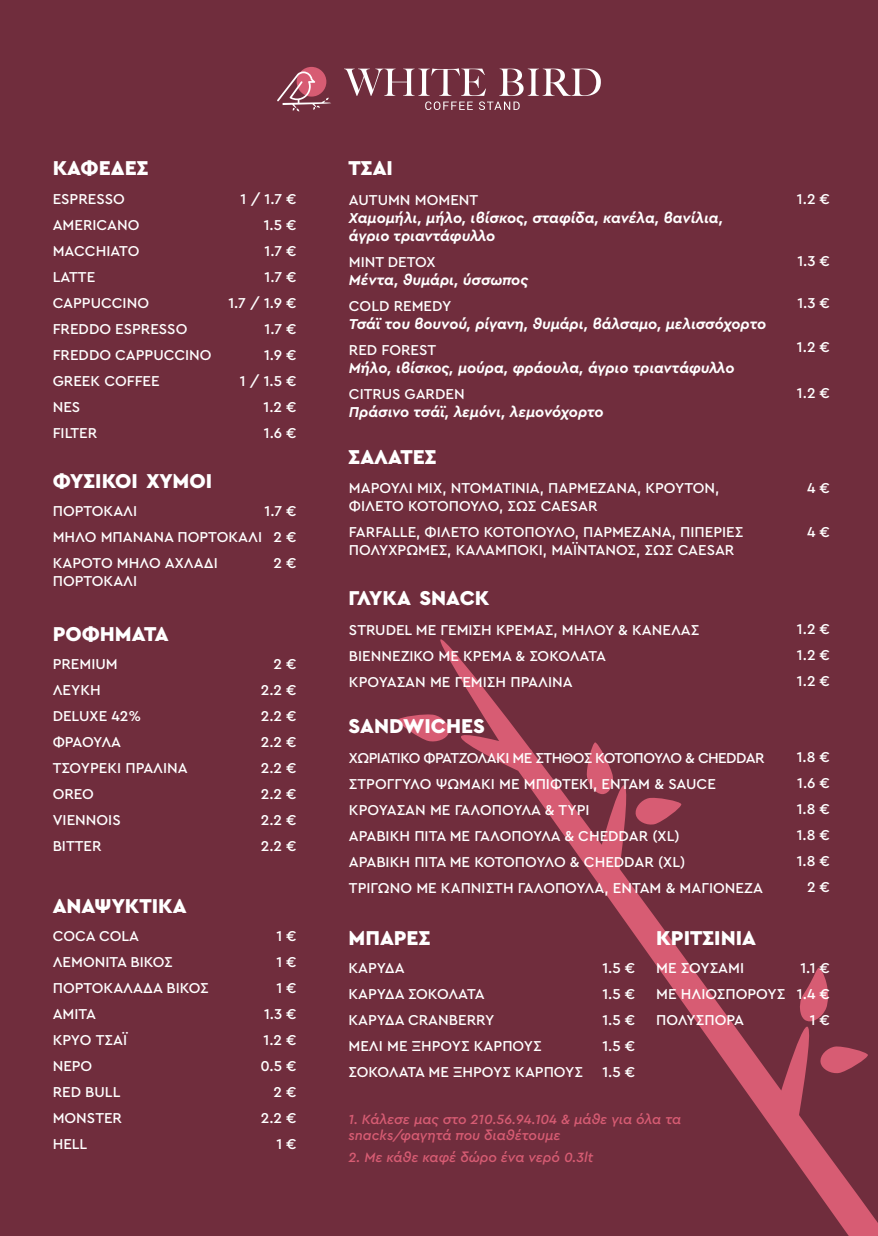
<style>
.page{position:relative;width:878px;height:1236px;background:#702d3d}
.page>*{position:absolute;margin:0;border:0;box-sizing:border-box;transform-origin:0 0}
.t1{font:900 21px "Cera Pro";color:#fff}
.t2{font:500 15px/26px "Cera Pro";color:#fff}
.t3{font:italic 700 15px/18px "Cera Pro";color:#fff}
.t4{font:italic 500 14px/16px "Cera Pro";color:#d75c73}
</style>
<div class="page">
<svg style="left:397px;top:717px;width:8px;height:11px"></svg>
<svg style="left:405px;top:639px;width:473px;height:597px"></svg>
<svg style="left:344px;top:68px;width:257px;height:42px"></svg>
<div style="left:297px;top:67px;width:29px;height:30px;background:#d75c73;border-radius:50%"></div>
<svg style="left:277px;top:71px;width:54px;height:41px"></svg>
<h1 class="t1" style="left:53px;top:154px;width:98px">ΚΑΦΕΔΕΣ</h1>
<p class="t2" style="left:53px;top:185px;width:160px">ESPRESSO<br>AMERICANO<br>MACCHIATO<br>LATTE<br>CAPPUCCINO<br>FREDDO ESPRESSO<br>FREDDO CAPPUCCINO<br>GREEK COFFEE<br>NES<br>FILTER</p>
<p class="t2" style="left:228px;top:185px;width:70px;text-align:right">1 / 1.7 €<br>1.5 €<br>1.7 €<br>1.7 €<br>1.7 / 1.9 €<br>1.7 €<br>1.9 €<br>1 / 1.5 €<br>1.2 €<br>1.6 €</p>
<h1 class="t1" style="left:53px;top:467px;width:161px">ΦΥΣΙΚΟΙ ΧΥΜΟΙ</h1>
<p class="t2" style="left:53px;top:497px;width:211px">ΠΟΡΤΟΚΑΛΙ<br>ΜΗΛΟ ΜΠΑΝΑΝΑ ΠΟΡΤΟΚΑΛΙ<br>ΚΑΡΟΤΟ ΜΗΛΟ ΑΧΛΑΔΙ</p>
<p class="t2" style="left:53px;top:567px;width:86px">ΠΟΡΤΟΚΑΛΙ</p>
<p class="t2" style="left:274px;top:497px;width:24px;text-align:justify;text-indent:-9px">1.7 € 2 € 2 €</p>
<h1 class="t1" style="left:53px;top:620px;width:118px">ΡΟΦΗΜΑΤΑ</h1>
<p class="t2" style="left:53px;top:651px;width:137px">PREMIUM<br>ΛΕΥΚΗ<br>DELUXE 42%<br>ΦΡΑΟΥΛΑ<br>ΤΣΟΥΡΕΚΙ ΠΡΑΛΙΝΑ<br>OREO<br>VIENNOIS<br>BITTER</p>
<p class="t2" style="left:261px;top:651px;width:37px;text-align:justify;text-indent:13px">2 € 2.2 € 2.2 € 2.2 € 2.2 € 2.2 € 2.2 € 2.2 €</p>
<h1 class="t1" style="left:53px;top:892px;width:135px">ΑΝΑΨΥΚΤΙΚΑ</h1>
<p class="t2" style="left:53px;top:922px;width:158px">COCA COLA<br>ΛΕΜΟΝΙΤΑ ΒΙΚΟΣ<br>ΠΟΡΤΟΚΑΛΑΔΑ ΒΙΚΟΣ<br>AMITA<br>ΚΡΥΟ ΤΣΑΪ<br>ΝΕΡΟ<br>RED BULL<br>MONSTER<br>HELL</p>
<p class="t2" style="left:260px;top:922px;width:38px;text-align:right">1 €<br>1 €<br>1 €<br>1.3 €<br>1.2 €<br>0.5 €<br>2 €<br>2.2 €<br>1 €</p>
<h1 class="t1" style="left:348px;top:154px;width:46px">ΤΣΑΙ</h1>
<p class="t2" style="left:349px;top:186px;width:131px">AUTUMN MOMENT</p>
<p class="t3" style="left:349px;top:208px;width:376px">Χαμομήλι, μήλο, ιβίσκος, σταφίδα, κανέλα, βανίλια, άγριο τριαντάφυλλο</p>
<p class="t2" style="left:349px;top:248px;width:88px">MINT DETOX</p>
<p class="t3" style="left:349px;top:270px;width:181px">Μέντα, θυμάρι, ύσσωπος</p>
<p class="t2" style="left:349px;top:292px;width:104px">COLD REMEDY</p>
<p class="t3" style="left:349px;top:314px;width:419px">Τσάϊ του βουνού, ρίγανη, θυμάρι, βάλσαμο, μελισσόχορτο</p>
<p class="t2" style="left:349px;top:336px;width:89px">RED FOREST</p>
<p class="t3" style="left:349px;top:358px;width:387px">Μήλο, ιβίσκος, μούρα, φράουλα, άγριο τριαντάφυλλο</p>
<p class="t2" style="left:349px;top:380px;width:117px">CITRUS GARDEN</p>
<p class="t3" style="left:349px;top:402px;width:256px">Πράσινο τσάϊ, λεμόνι, λεμονόχορτο</p>
<h1 class="t1" style="left:348px;top:443px;width:90px">ΣΑΛΑΤΕΣ</h1>
<p class="t2" style="left:349px;top:479px;width:372px;line-height:18px">ΜΑΡΟΥΛΙ MIX, ΝΤΟΜΑΤΙΝΙΑ, ΠΑΡΜΕΖΑΝΑ, ΚΡΟΥΤΟΝ,<br>ΦΙΛΕΤΟ ΚΟΤΟΠΟΥΛΟ, ΣΩΣ CAESAR</p>
<p class="t2" style="left:349px;top:523px;width:396px;line-height:18px">FARFALLE, ΦΙΛΕΤΟ ΚΟΤΟΠΟΥΛΟ, ΠΑΡΜΕΖΑΝΑ, ΠΙΠΕΡΙΕΣ<br>ΠΟΛΥΧΡΩΜΕΣ, ΚΑΛΑΜΠΟΚΙ, ΜΑΪΝΤΑΝΟΣ, ΣΩΣ CAESAR</p>
<h1 class="t1" style="left:348px;top:584px;width:142px">ΓΛΥΚΑ SNACK</h1>
<p class="t2" style="left:349px;top:616px;width:352px">STRUDEL ΜΕ ΓΕΜΙΣΗ ΚΡΕΜΑΣ, ΜΗΛΟΥ &amp; ΚΑΝΕΛΑΣ<br>ΒΙΕΝΝΕΖΙΚΟ ΜΕ ΚΡΕΜΑ &amp; ΣΟΚΟΛΑΤΑ<br>ΚΡΟΥΑΣΑΝ ΜΕ ΓΕΜΙΣΗ ΠΡΑΛΙΝΑ</p>
<h1 class="t1" style="left:348px;top:712px;width:138px">SANDWICHES</h1>
<p class="t2" style="left:349px;top:744px;width:417px">ΧΩΡΙΑΤΙΚΟ ΦΡΑΤΖΟΛΑΚΙ ΜΕ ΣΤΗΘΟΣ ΚΟΤΟΠΟΥΛΟ &amp; CHEDDAR ΣΤΡΟΓΓΥΛΟ ΨΩΜΑΚΙ ΜΕ ΜΠΙΦΤΕΚΙ, ΕΝΤΑΜ &amp; SAUCE ΚΡΟΥΑΣΑΝ ΜΕ ΓΑΛΟΠΟΥΛΑ &amp; ΤΥΡΙ<br>ΑΡΑΒΙΚΗ ΠΙΤΑ ΜΕ ΓΑΛΟΠΟΥΛΑ &amp; CHEDDAR (XL)<br>ΑΡΑΒΙΚΗ ΠΙΤΑ ΜΕ ΚΟΤΟΠΟΥΛΟ &amp; CHEDDAR (XL)<br>ΤΡΙΓΩΝΟ ΜΕ ΚΑΠΝΙΣΤΗ ΓΑΛΟΠΟΥΛΑ, ΕΝΤΑΜ &amp; ΜΑΓΙΟΝΕΖΑ</p>
<p class="t2" style="left:797px;top:185px;width:35px">1.2 €</p>
<p class="t2" style="left:797px;top:247px;width:34px">1.3 €</p>
<p class="t2" style="left:797px;top:289px;width:34px">1.3 €</p>
<p class="t2" style="left:797px;top:333px;width:35px">1.2 €</p>
<p class="t2" style="left:797px;top:379px;width:35px">1.2 €</p>
<p class="t2" style="left:807px;top:474px;width:24px">4 €</p>
<p class="t2" style="left:807px;top:518px;width:24px">4 €</p>
<p class="t2" style="left:797px;top:615px;width:35px;text-align:justify">1.2 € 1.2 € 1.2 €</p>
<p class="t2" style="left:797px;top:743px;width:35px;text-align:right">1.8 €<br>1.6 €<br>1.8 €<br>1.8 €<br>1.8 €<br>2 €</p>
<h1 class="t1" style="left:348px;top:923px;width:84px">ΜΠΑΡΕΣ</h1>
<p class="t2" style="left:348px;top:954px;width:236px">ΚΑΡΥΔΑ<br>ΚΑΡΥΔΑ ΣΟΚΟΛΑΤΑ<br>ΚΑΡΥΔΑ CRANBERRY<br>ΜΕΛΙ ΜΕ ΞΗΡΟΥΣ ΚΑΡΠΟΥΣ<br>ΣΟΚΟΛΑΤΑ ΜΕ ΞΗΡΟΥΣ ΚΑΡΠΟΥΣ</p>
<p class="t2" style="left:602px;top:954px;width:34px;text-align:justify">1.5 € 1.5 € 1.5 € 1.5 € 1.5 €</p>
<h1 class="t1" style="left:656px;top:923px;width:101px">ΚΡΙΤΣΙΝΙΑ</h1>
<p class="t2" style="left:656px;top:954px;width:131px">ΜΕ ΣΟΥΣΑΜΙ<br>ΜΕ ΗΛΙΟΣΠΟΡΟΥΣ<br>ΠΟΛΥΣΠΟΡΑ</p>
<p class="t2" style="left:797px;top:954px;width:35px;text-align:right">1.1 €<br>1.4 €<br>1 €</p>
<p class="t4" style="left:348px;top:1111px;width:334px">1. Κάλεσε μας στο 210.56.94.104 &amp; μάθε για όλα τα snacks/φαγητά που διαθέτουμε</p>
<p class="t4" style="left:348px;top:1149px;width:246px">2. Με κάθε καφέ δώρο ένα νερό 0.3lt</p>
</div>
